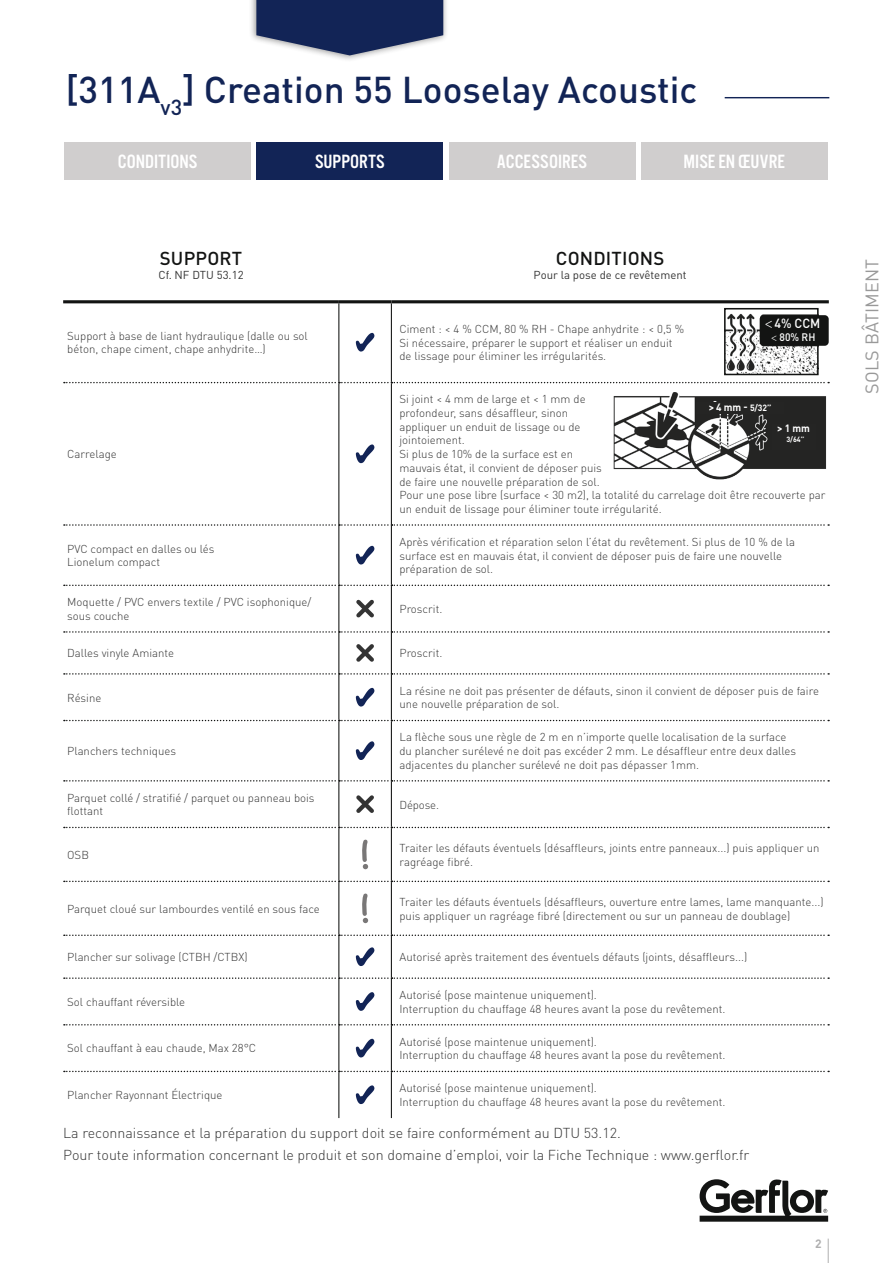
<style>
.page{position:relative;width:893px;height:1263px;background:#fff}
.page>*{position:absolute;margin:0;border:0;box-sizing:border-box;transform-origin:0 0}
.t1{font:500 36.9px "DIN Pro";color:#122456}
.t2{font:19.95px "Alternate Got No 3 D";color:#fff}
.t3{font:500 18.6px "DIN Pro";letter-spacing:.01em;color:#131413}
.t4{font:18px "DIN Pro";letter-spacing:.01em;color:#999}
.t5{font:300 14.25px/22px "DIN Pro";color:#343434}
.t6{font:500 13.2px "DIN Pro";color:#fff;scale:.95 1}
.t7{font:700 12px "DIN Pro";color:#afafb0}
.t8{font:300 11.4px/13.6px "DIN Pro";color:#343434}
.t9{font:11.4px "DIN Pro";color:#343434}
.t10{font:500 10.8px "DIN Pro";color:#fff;scale:.95 1}
.t11{font:700 10.5px "DIN Pro";color:#fff;scale:.95 1}
.t12{font:700 9px "DIN Pro";color:#fff;scale:.95 1}
.t13{font:700 7.5px "DIN Pro";color:#fff;scale:.95 1}
.s1{font-family:"Minion Pro";font-weight:400;font-size:14.4px}
.s2{font-family:"Minion Pro";font-weight:400}
.s3{font-size:10.5px}
</style>
<div class="page">
<hr style="left:725px;top:97px;width:104px;height:1px;background:#122456">
<div style="left:249px;top:0;width:200px;height:62px;background:#343434;opacity:.5"></div>
<svg style="left:256px;top:0;width:187px;height:55px;background:#384770"></svg>
<hr style="left:63px;top:300px;width:276px;height:3px;background:#131413">
<hr style="left:338px;top:303px;width:1px;height:79px;background:#131413">
<hr style="left:339px;top:300px;width:52px;height:3px;background:#131413">
<hr style="left:391px;top:303px;width:1px;height:79px;background:#131413">
<hr style="left:391px;top:300px;width:438px;height:3px;background:#131413">
<hr style="left:338px;top:383px;width:1px;height:141px;background:#131413">
<hr style="left:391px;top:383px;width:1px;height:141px;background:#131413">
<svg style="left:64px;top:382px;width:765px;height:1px"></svg>
<hr style="left:338px;top:526px;width:1px;height:59px;background:#131413">
<hr style="left:391px;top:526px;width:1px;height:59px;background:#131413">
<svg style="left:64px;top:524px;width:765px;height:2px"></svg>
<hr style="left:338px;top:586px;width:1px;height:45px;background:#131413">
<hr style="left:391px;top:586px;width:1px;height:45px;background:#131413">
<svg style="left:64px;top:585px;width:765px;height:1px"></svg>
<hr style="left:338px;top:633px;width:1px;height:40px;background:#131413">
<hr style="left:391px;top:633px;width:1px;height:40px;background:#131413">
<svg style="left:64px;top:631px;width:765px;height:2px"></svg>
<hr style="left:338px;top:675px;width:1px;height:45px;background:#131413">
<hr style="left:338px;top:721px;width:1px;height:59px;background:#131413">
<hr style="left:391px;top:675px;width:1px;height:45px;background:#131413">
<hr style="left:391px;top:721px;width:1px;height:59px;background:#131413">
<svg style="left:64px;top:673px;width:765px;height:2px"></svg>
<hr style="left:338px;top:781px;width:1px;height:46px;background:#131413">
<hr style="left:391px;top:781px;width:1px;height:46px;background:#131413">
<svg style="left:64px;top:720px;width:765px;height:1px"></svg>
<svg style="left:64px;top:780px;width:765px;height:1px"></svg>
<hr style="left:338px;top:828px;width:1px;height:53px;background:#131413">
<hr style="left:391px;top:828px;width:1px;height:53px;background:#131413">
<svg style="left:64px;top:827px;width:765px;height:1px"></svg>
<hr style="left:338px;top:882px;width:1px;height:52px;background:#131413">
<hr style="left:338px;top:936px;width:1px;height:41px;background:#131413">
<hr style="left:391px;top:882px;width:1px;height:52px;background:#131413">
<hr style="left:391px;top:936px;width:1px;height:41px;background:#131413">
<svg style="left:64px;top:881px;width:765px;height:1px"></svg>
<hr style="left:338px;top:979px;width:1px;height:45px;background:#131413">
<hr style="left:391px;top:979px;width:1px;height:45px;background:#131413">
<svg style="left:64px;top:934px;width:765px;height:2px"></svg>
<svg style="left:64px;top:977px;width:765px;height:2px"></svg>
<hr style="left:338px;top:1025px;width:1px;height:46px;background:#131413">
<hr style="left:391px;top:1025px;width:1px;height:46px;background:#131413">
<svg style="left:64px;top:1024px;width:765px;height:1px"></svg>
<hr style="left:338px;top:1072px;width:1px;height:46px;background:#131413">
<hr style="left:391px;top:1072px;width:1px;height:46px;background:#131413">
<svg style="left:64px;top:1071px;width:765px;height:1px"></svg>
<svg style="left:356px;top:333px;width:18px;height:18px"></svg>
<svg style="left:356px;top:444px;width:18px;height:19px"></svg>
<svg style="left:356px;top:546px;width:18px;height:18px"></svg>
<svg style="left:356px;top:599px;width:18px;height:19px"></svg>
<svg style="left:356px;top:644px;width:18px;height:18px"></svg>
<svg style="left:356px;top:688px;width:18px;height:18px"></svg>
<svg style="left:356px;top:741px;width:18px;height:19px"></svg>
<svg style="left:356px;top:795px;width:18px;height:18px"></svg>
<svg style="left:362px;top:839px;width:7px;height:30px"></svg>
<svg style="left:362px;top:893px;width:7px;height:30px"></svg>
<svg style="left:356px;top:947px;width:18px;height:19px"></svg>
<svg style="left:356px;top:992px;width:18px;height:19px"></svg>
<svg style="left:356px;top:1039px;width:18px;height:18px"></svg>
<svg style="left:356px;top:1085px;width:18px;height:19px"></svg>
<img style="left:727px;top:313px;width:89px;height:59px">
<div style="left:724px;top:308px;width:95px;height:67px;border:2px solid #131413"></div>
<div style="left:760px;top:315px;width:69px;height:31px;background:#131413;border-radius:4px"></div>
<svg style="left:700px;top:1179px;width:128px;height:43px"></svg>
<div style="left:64px;top:142px;width:187px;height:38px;background:#d0cece"></div>
<div style="left:449px;top:142px;width:186px;height:38px;background:#d0cece"></div>
<div style="left:256px;top:142px;width:187px;height:38px;background:#122456"></div>
<div style="left:641px;top:142px;width:187px;height:38px;background:#d0cece"></div>
<img style="left:613px;top:392px;width:214px;height:88px">
<div style="left:696px;top:402px;width:88px;height:11px;background:#252524"></div>
<div style="left:772px;top:424px;width:43px;height:25px;background:#252524"></div>
<svg style="left:828px;top:1238px;width:1px;height:25px"></svg>
<h1 class="t1" style="left:66px;top:65px;width:633px">[311A<sub>v3</sub>] Creation 55 Looselay Acoustic</h1>
<h2 class="t2" style="left:118px;top:151px;width:81px">CONDITIONS</h2>
<h2 class="t2" style="left:315px;top:151px;width:71px">SUPPORTS</h2>
<h2 class="t2" style="left:497px;top:151px;width:92px">ACCESSOIRES</h2>
<h2 class="t2" style="left:684px;top:151px;width:103px">MISE EN ŒUVRE</h2>
<h3 class="t3" style="left:160px;top:246px;width:84px">SUPPORT</h3>
<p class="t9" style="left:158px;top:266px;width:87px">Cf. NF DTU 53.12</p>
<h3 class="t3" style="left:556px;top:246px;width:110px">CONDITIONS</h3>
<p class="t9" style="left:534px;top:266px;width:154px">Pour la pose de ce revêtement</p>
<p class="t8" style="left:67px;top:328px;width:242px">Support à base de liant hydraulique (dalle ou sol béton, chape ciment, chape anhydrite…)</p>
<p class="t8" style="left:399px;top:321px;width:286px">Ciment : &lt; 4 % CCM, 80 % RH - Chape anhydrite : &lt; 0,5 %<br>Si nécessaire, préparer le support et réaliser un enduit de lissage pour éliminer les irrégularités.</p>
<p class="t6" style="left:765px;top:314px;width:60px"><span class="s1">&lt;</span>4% CCM</p>
<p class="t10" style="left:771px;top:330px;width:48px"><span class="s2">&lt;</span> 80% RH</p>
<p class="t8" style="left:67px;top:447px;width:51px">Carrelage</p>
<p class="t8" style="left:399px;top:392px;width:427px">Si joint &lt; 4 mm de large et &lt; 1 mm de<br>profondeur, sans désaffleur, sinon<br>appliquer un enduit de lissage ou de<br>jointoiement.<br>Si plus de 10% de la surface est en<br>mauvais état, il convient de déposer puis<br>de faire une nouvelle préparation de sol.<br>Pour une pose libre (surface &lt; 30 m2), la totalité du carrelage doit être recouverte par un enduit de lissage pour éliminer toute irrégularité.</p>
<p class="t12" style="left:709px;top:401px;width:68px"><span class="s3">&gt; 4 mm -</span> 5/32’’</p>
<p class="t11" style="left:777px;top:421px;width:36px">&gt; 1 mm</p>
<p class="t13" style="left:786px;top:434px;width:20px">3/64’’</p>
<p class="t8" style="left:67px;top:541px;width:149px">PVC compact en dalles ou lés<br>Lionelum compact</p>
<p class="t8" style="left:399px;top:534px;width:397px">Après vérification et réparation selon l’état du revêtement. Si plus de 10 % de la surface est en mauvais état, il convient de déposer puis de faire une nouvelle préparation de sol.</p>
<p class="t8" style="left:67px;top:595px;width:246px">Moquette / PVC envers textile / PVC isophonique/ sous couche</p>
<p class="t8" style="left:399px;top:602px;width:44px">Proscrit.</p>
<p class="t8" style="left:67px;top:646px;width:108px">Dalles vinyle Amiante</p>
<p class="t8" style="left:399px;top:646px;width:44px">Proscrit.</p>
<p class="t8" style="left:67px;top:690px;width:36px">Résine</p>
<p class="t8" style="left:399px;top:683px;width:421px">La résine ne doit pas présenter de défauts, sinon il convient de déposer puis de faire une nouvelle préparation de sol.</p>
<p class="t8" style="left:67px;top:744px;width:110px">Planchers techniques</p>
<p class="t8" style="left:399px;top:730px;width:398px">La flèche sous une règle de 2 m en n’importe quelle localisation de la surface du plancher surélevé ne doit pas excéder 2 mm. Le désaffleur entre deux dalles adjacentes du plancher surélevé ne doit pas dépasser 1mm.</p>
<p class="t8" style="left:67px;top:790px;width:249px">Parquet collé / stratifié / parquet ou panneau bois flottant</p>
<p class="t8" style="left:399px;top:797px;width:41px">Dépose.</p>
<p class="t8" style="left:67px;top:847px;width:23px">OSB</p>
<p class="t8" style="left:399px;top:840px;width:422px">Traiter les défauts éventuels (désaffleurs, joints entre panneaux...) puis appliquer un ragréage fibré.</p>
<p class="t8" style="left:67px;top:901px;width:254px">Parquet cloué sur lambourdes ventilé en sous face</p>
<p class="t8" style="left:399px;top:894px;width:426px">Traiter les défauts éventuels (désaffleurs, ouverture entre lames, lame manquante...) puis appliquer un ragréage fibré (directement ou sur un panneau de doublage)</p>
<p class="t8" style="left:67px;top:950px;width:182px">Plancher sur solivage (CTBH /CTBX)</p>
<p class="t8" style="left:399px;top:950px;width:349px">Autorisé après traitement des éventuels défauts (joints, désaffleurs...)</p>
<p class="t8" style="left:67px;top:994px;width:119px">Sol chauffant réversible</p>
<p class="t8" style="left:399px;top:987px;width:327px">Autorisé (pose maintenue uniquement).<br>Interruption du chauffage 48 heures avant la pose du revêtement.</p>
<p class="t8" style="left:67px;top:1041px;width:191px">Sol chauffant à eau chaude, Max 28°C</p>
<p class="t8" style="left:399px;top:1034px;width:327px">Autorisé (pose maintenue uniquement).<br>Interruption du chauffage 48 heures avant la pose du revêtement.</p>
<p class="t8" style="left:67px;top:1088px;width:157px">Plancher Rayonnant Électrique</p>
<p class="t8" style="left:399px;top:1081px;width:327px">Autorisé (pose maintenue uniquement).<br>Interruption du chauffage 48 heures avant la pose du revêtement.</p>
<p class="t5" style="left:63px;top:1121px;width:688px">La reconnaissance et la préparation du support doit se faire conformément au DTU 53.12.<br>Pour toute information concernant le produit et son domaine d’emploi, voir la Fiche Technique : www.gerflor.fr</p>
<p class="t7" style="left:815px;top:1235px;width:8px">2</p>
<h3 class="t4" style="left:860px;top:394px;width:137px;rotate:-90deg">SOLS BÂTIMENT</h3>
</div>
